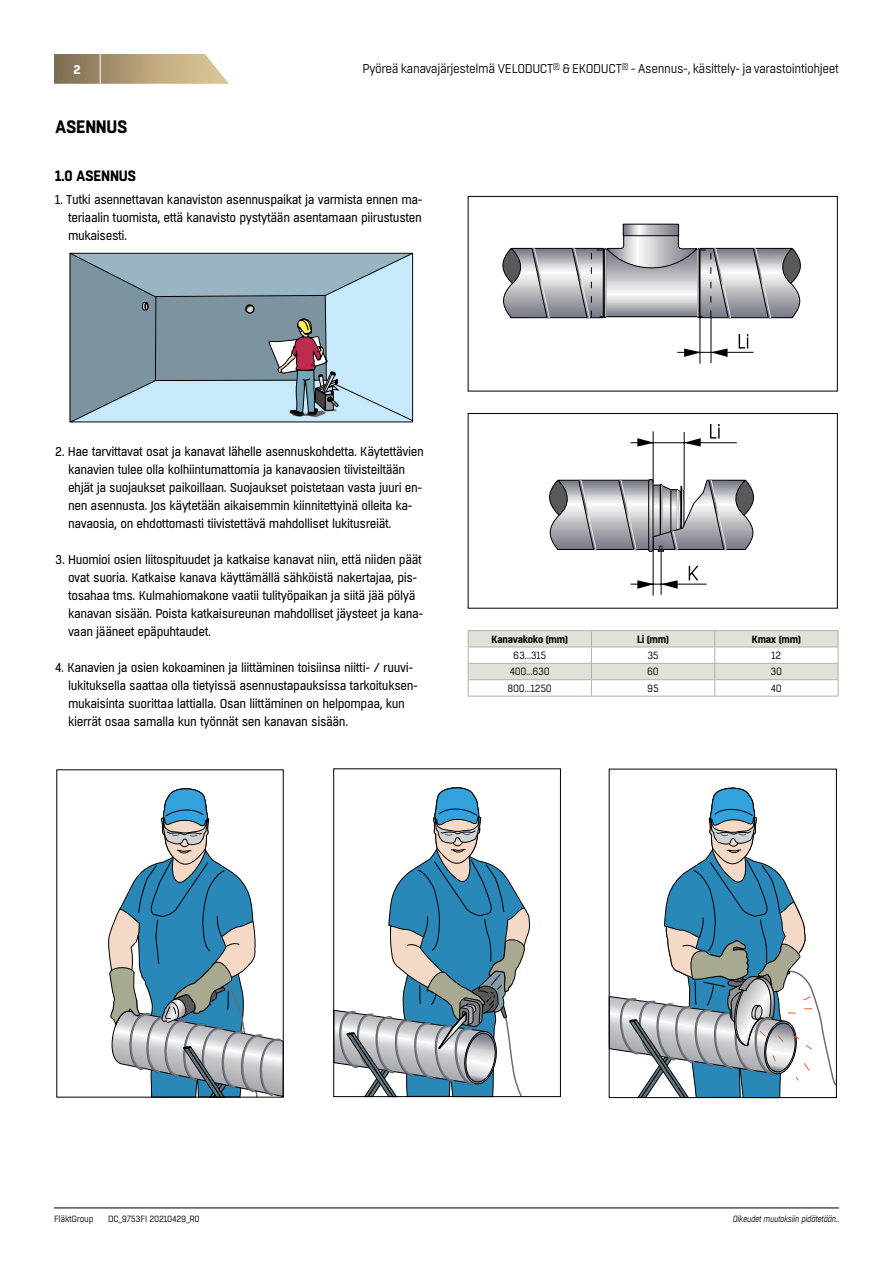
<style>
.page{position:relative;width:893px;height:1263px;background:#fff}
.page>*{position:absolute;margin:0;border:0;box-sizing:border-box;transform-origin:0 0}
.t1{font:700 18px "Boxed";letter-spacing:-.02em;color:#000;scale:.95 1}
.t2{font:700 15px "Boxed";letter-spacing:-.02em;color:#000;scale:.95 1}
.t3{font:12.75px/18px "Boxed";letter-spacing:-.03em;color:#000;scale:.95 1}
.t4{font:12.75px "Boxed";letter-spacing:-.03em;color:#000;scale:.95 1}
.t5{font:700 12.75px "Boxed";color:#fff}
.t6{font:10.5px "Boxed";letter-spacing:-.03em;color:#000;scale:.95 1}
.t7{font:700 10.5px "Boxed";letter-spacing:-.03em;color:#000;scale:.95 1}
.t8{font:9px "Boxed";letter-spacing:-.03em;color:#000;scale:.95 1}
.t9{font:italic 9px "Boxed";letter-spacing:-.03em;color:#000;scale:.95 1}
</style>
<div class="page">
<svg style="left:54px;top:54px;width:175px;height:30px;background:#b6a37f"></svg>
<hr style="left:100px;top:54px;width:1px;height:30px;background:#fff">
<hr style="left:54px;top:1208px;width:785px;height:1px;background:#000">
<hr style="left:468px;top:630px;width:123px;height:1px;background:#b3b2a2">
<hr style="left:591px;top:630px;width:124px;height:1px;background:#b3b2a2">
<hr style="left:715px;top:630px;width:123px;height:1px;background:#b3b2a2">
<svg style="left:468px;top:631px;width:371px;height:65px"></svg>
<hr style="left:468px;top:696px;width:123px;height:1px;background:#b3b2a2">
<hr style="left:591px;top:696px;width:124px;height:1px;background:#b3b2a2">
<hr style="left:715px;top:696px;width:123px;height:1px;background:#b3b2a2">
<svg style="left:69px;top:251px;width:345px;height:177px"></svg>
<svg style="left:70px;top:254px;width:343px;height:168px;background:#97b1be"></svg>
<svg style="left:608px;top:784px;width:227px;height:314px"></svg>
<div style="left:609px;top:769px;width:228px;height:329px;border:1px solid #000"></div>
<svg style="left:333px;top:787px;width:197px;height:311px"></svg>
<div style="left:333px;top:768px;width:228px;height:329px;border:1px solid #000"></div>
<svg style="left:97px;top:785px;width:187px;height:313px"></svg>
<svg style="left:625px;top:226px;width:52px;height:8px"></svg>
<div style="left:623px;top:224px;width:56px;height:12px;border:1px solid #000"></div>
<hr style="left:700px;top:318px;width:1px;height:46px;background:#000">
<hr style="left:711px;top:318px;width:1px;height:45px;background:#000">
<hr style="left:677px;top:352px;width:76px;height:1px;background:#000">
<svg style="left:711px;top:348px;width:16px;height:9px"></svg>
<svg style="left:684px;top:348px;width:17px;height:9px"></svg>
<svg style="left:739px;top:334px;width:9px;height:15px"></svg>
<svg style="left:502px;top:234px;width:299px;height:84px"></svg>
<div style="left:468px;top:196px;width:370px;height:195px;border:1px solid #000"></div>
<svg style="left:549px;top:479px;width:206px;height:72px"></svg>
<hr style="left:653px;top:431px;width:1px;height:52px;background:#000">
<hr style="left:684px;top:432px;width:1px;height:58px;background:#000">
<hr style="left:630px;top:442px;width:107px;height:1px;background:#000">
<svg style="left:684px;top:438px;width:17px;height:9px"></svg>
<svg style="left:637px;top:438px;width:17px;height:9px"></svg>
<svg style="left:710px;top:424px;width:10px;height:14px"></svg>
<hr style="left:653px;top:550px;width:1px;height:46px;background:#000">
<hr style="left:661px;top:550px;width:1px;height:45px;background:#000">
<hr style="left:630px;top:584px;width:77px;height:1px;background:#000">
<svg style="left:661px;top:580px;width:17px;height:9px"></svg>
<svg style="left:637px;top:580px;width:17px;height:9px"></svg>
<svg style="left:689px;top:566px;width:9px;height:14px"></svg>
<div style="left:468px;top:413px;width:370px;height:196px;border:1px solid #000"></div>
<p class="t5" style="left:73px;top:61px;width:9px">2</p>
<p class="t4" style="left:362px;top:61px;width:503px">Pyöreä kanavajärjestelmä VELODUCT<sup>®</sup> &amp; EKODUCT<sup>®</sup> - Asennus-, käsittely- ja varastointiohjeet</p>
<h1 class="t1" style="left:55px;top:114px;width:78px">ASENNUS</h1>
<p class="t2" style="left:55px;top:166px;width:87px">1.0 ASENNUS</p>
<p class="t3" style="left:68px;top:190px;width:375px;text-align:justify;text-indent:-13px">1. Tutki asennettavan kanaviston asennuspaikat ja varmista ennen ma&shy;teriaalin tuomista, että kanavisto pystytään asentamaan piirustusten mukaisesti.</p>
<p class="t3" style="left:68px;top:442px;width:376px;text-indent:-13px">2. Hae tarvittavat osat ja kanavat lähelle asennuskohdetta. Käytettävien kanavien tulee olla kolhiintumattomia ja kanavaosien tiivisteiltään ehjät ja suojaukset paikoillaan. Suojaukset poistetaan vasta juuri en&shy;nen asennusta. Jos käytetään aikaisemmin kiinnitettyinä olleita ka&shy;navaosia, on ehdottomasti tiivistettävä mahdolliset lukitusreiät.</p>
<p class="t3" style="left:68px;top:550px;width:376px;text-indent:-13px">3. Huomioi osien liitospituudet ja katkaise kanavat niin, että niiden päät ovat suoria. Katkaise kanava käyttämällä sähköistä nakertajaa, pis&shy;tosahaa tms. Kulmahiomakone vaatii tulityöpaikan ja siitä jää pölyä kanavan sisään. Poista katkaisureunan mahdolliset jäysteet ja kana&shy;vaan jääneet epäpuhtaudet.</p>
<p class="t3" style="left:68px;top:658px;width:370px;text-indent:-13px">4. Kanavien ja osien kokoaminen ja liittäminen toisiinsa niitti- / ruuvi&shy;lukituksella saattaa olla tietyissä asennustapauksissa tarkoituksen&shy;mukaisinta suorittaa lattialla. Osan liittäminen on helpompaa, kun kierrät osaa samalla kun työnnät sen kanavan sisään.</p>
<p class="t7" style="left:491px;top:632px;width:82px">Kanavakoko (mm)</p>
<p class="t7" style="left:637px;top:632px;width:35px">Li (mm)</p>
<p class="t7" style="left:752px;top:632px;width:53px">Kmax (mm)</p>
<p class="t6" style="left:513px;top:649px;width:36px">63...315</p>
<p class="t6" style="left:647px;top:649px;width:14px">35</p>
<p class="t6" style="left:772px;top:649px;width:12px">12</p>
<p class="t6" style="left:510px;top:665px;width:44px">400...630</p>
<p class="t6" style="left:647px;top:665px;width:14px">60</p>
<p class="t6" style="left:771px;top:665px;width:14px">30</p>
<p class="t6" style="left:508px;top:682px;width:48px">800...1250</p>
<p class="t6" style="left:647px;top:682px;width:14px">95</p>
<p class="t6" style="left:771px;top:682px;width:13px">40</p>
<p class="t8" style="left:54px;top:1213px;width:43px">FläktGroup</p>
<p class="t8" style="left:108px;top:1213px;width:98px">DC_9753FI 20210429_R0</p>
<p class="t9" style="left:733px;top:1213px;width:113px">Oikeudet muutoksiin pidätetään..</p>
</div>
